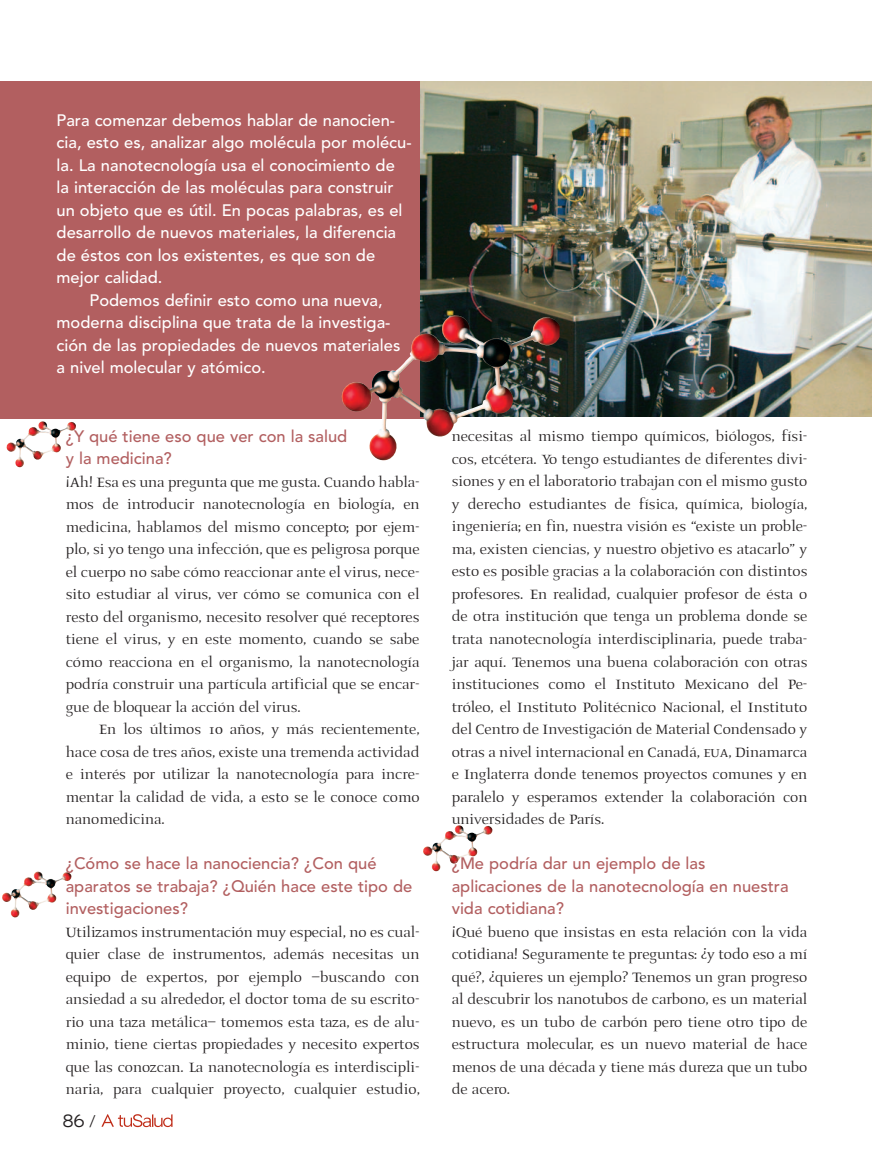
<style>
.page{position:relative;width:872px;height:1169px;background:#fff}
.page>*{position:absolute;margin:0;border:0;box-sizing:border-box;transform-origin:0 0}
.t1{font:18px "Phinster";color:#231f20}
.t2{font:16.5px/22.5px "Oldstyle";color:#231f20;text-align:justify}
.t3{font:500 16.5px "Avenir";color:#fff}
.t4{font:500 16.5px/22.5px "Avenir";color:#b25f60}
.s1{font-size:16.5px}
.s2{font-size:14.1px}
</style>
<div class="page">
<img style="left:6px;top:421px;width:70px;height:47px">
<img style="left:423px;top:825px;width:70px;height:46px">
<img style="left:2px;top:871px;width:70px;height:47px">
<div style="left:0;top:81px;width:446px;height:338px;background:#b25f60"></div>
<svg style="left:101px;top:1114px;width:71px;height:13px"></svg>
<img style="left:421px;top:81px;width:451px;height:336px">
<img style="left:341px;top:315px;width:218px;height:146px">
<p class="t3" style="left:57px;top:113px;width:340px">Para comenzar debemos hablar de nanocien-</p>
<p class="t3" style="left:57px;top:136px;width:356px">cia, esto es, analizar algo molécula por molécu-</p>
<p class="t3" style="left:57px;top:158px;width:340px">la. La nanotecnología usa el conocimiento de</p>
<p class="t3" style="left:57px;top:181px;width:338px">la interacción de las moléculas para construir</p>
<p class="t3" style="left:57px;top:203px;width:347px">un objeto que es útil. En pocas palabras, es el</p>
<p class="t3" style="left:57px;top:226px;width:341px">desarrollo de nuevos materiales, la diferencia</p>
<p class="t3" style="left:57px;top:248px;width:320px">de éstos con los existentes, es que son de</p>
<p class="t3" style="left:57px;top:271px;width:107px">mejor calidad.</p>
<p class="t3" style="left:90px;top:293px;width:294px">Podemos definir esto como una nueva,</p>
<p class="t3" style="left:57px;top:316px;width:335px">moderna disciplina que trata de la investiga-</p>
<p class="t3" style="left:57px;top:338px;width:345px">ción de las propiedades de nuevos materiales</p>
<p class="t3" style="left:57px;top:361px;width:211px">a nivel molecular y atómico.</p>
<p class="t4" style="left:66px;top:426px;width:283px">¿Y qué tiene eso que ver con la salud y la medicina?</p>
<p class="t2" style="left:66px;top:471px;width:355px">¡Ah! Esa es una pregunta que me gusta. Cuando habla&shy;mos de introducir nanotecnología en biología, en medicina, hablamos del mismo concepto; por ejem&shy;plo, si yo tengo una infección, que es peligrosa porque el cuerpo no sabe cómo reaccionar ante el virus, nece&shy;sito estudiar al virus, ver cómo se comunica con el resto del organismo, necesito resolver qué receptores tiene el virus, y en este momento, cuando se sabe cómo reacciona en el organismo, la nanotecnología podría construir una partícula artificial que se encar&shy;gue de bloquear la acción del virus.</p>
<p class="t2" style="left:66px;top:719px;width:355px;text-indent:33px">En los últimos 10 años, y más recientemente, hace cosa de tres años, existe una tremenda actividad e interés por utilizar la nanotecnología para incre&shy;mentar la calidad de vida, a esto se le conoce como nanomedicina.</p>
<p class="t4" style="left:66px;top:853px;width:348px">¿Cómo se hace la nanociencia? ¿Con qué aparatos se trabaja? ¿Quién hace este tipo de investigaciones?</p>
<p class="t2" style="left:66px;top:921px;width:355px">Utilizamos instrumentación muy especial, no es cual&shy;quier clase de instrumentos, además necesitas un equipo de expertos, por ejemplo –buscando con ansiedad a su alrededor, el doctor toma de su escrito&shy;rio una taza metálica– tomemos esta taza, es de alu&shy;minio, tiene ciertas propiedades y necesito expertos que las conozcan. La nanotecnología es interdiscipli&shy;naria, para cualquier proyecto, cualquier estudio,</p>
<p class="t1" style="left:63px;top:1110px;width:33px">86 <span class="s1">/</span></p>
<p class="t2" style="left:452px;top:426px;width:357px">necesitas al mismo tiempo químicos, biólogos, físi&shy;cos, etcétera. Yo tengo estudiantes de diferentes divi&shy;siones y en el laboratorio trabajan con el mismo gusto y derecho estudiantes de física, química, biología, ingeniería; en fin, nuestra visión es “existe un proble&shy;ma, existen ciencias, y nuestro objetivo es atacarlo” y esto es posible gracias a la colaboración con distintos profesores. En realidad, cualquier profesor de ésta o de otra institución que tenga un problema donde se trata nanotecnología interdisciplinaria, puede traba&shy;jar aquí. Tenemos una buena colaboración con otras instituciones como el Instituto Mexicano del Pe&shy;tróleo, el Instituto Politécnico Nacional, el Instituto del Centro de Investigación de Material Condensado y otras a nivel internacional en Canadá, <span class="s2">EUA</span>, Dinamarca e Inglaterra donde tenemos proyectos comunes y en paralelo y esperamos extender la colaboración con universidades de París.</p>
<p class="t4" style="left:452px;top:853px;width:338px">¿Me podría dar un ejemplo de las aplicaciones de la nanotecnología en nuestra vida cotidiana?</p>
<p class="t2" style="left:452px;top:921px;width:357px">¡Qué bueno que insistas en esta relación con la vida cotidiana! Seguramente te preguntas: ¿y todo eso a mí qué?, ¿quieres un ejemplo? Tenemos un gran progreso al descubrir los nanotubos de carbono, es un material nuevo, es un tubo de carbón pero tiene otro tipo de estructura molecular, es un nuevo material de hace menos de una década y tiene más dureza que un tubo de acero.</p>
</div>
